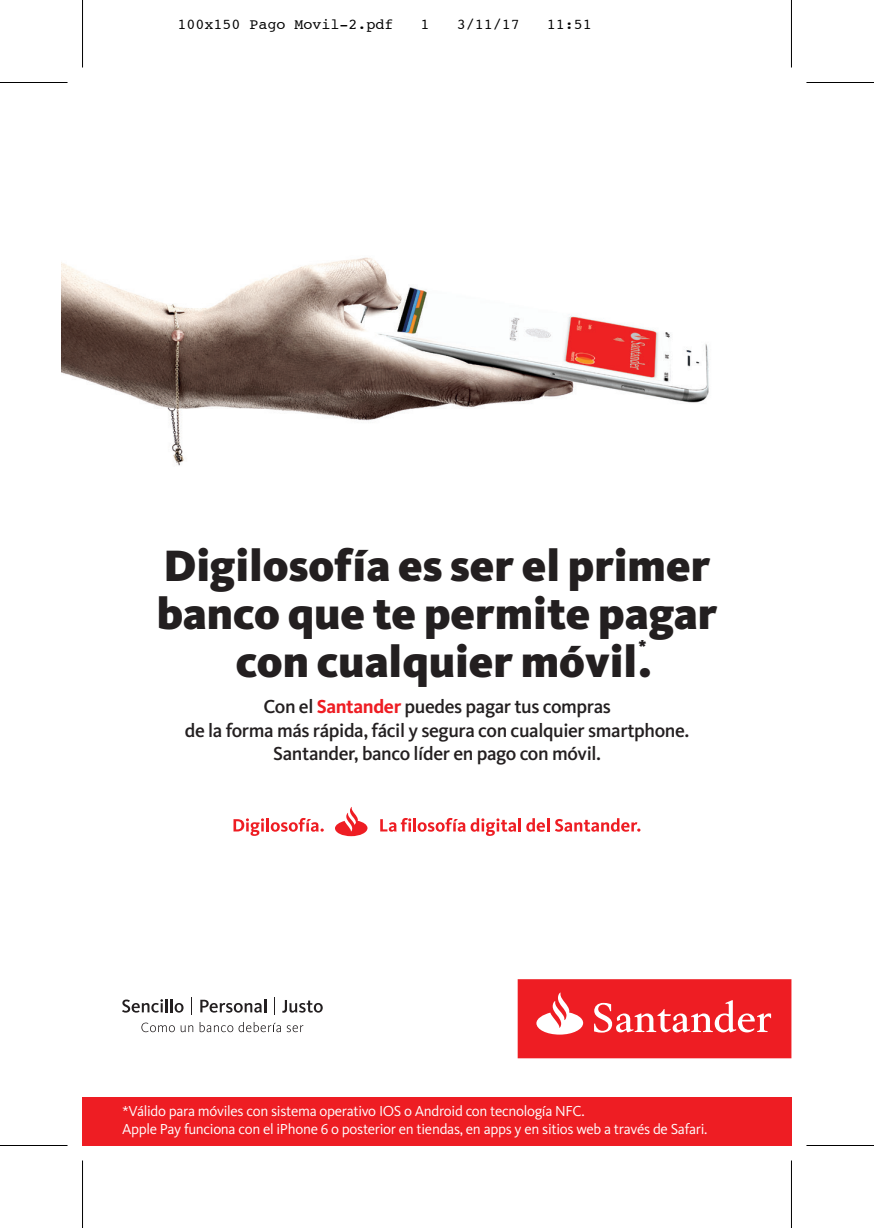
<style>
.page{position:relative;width:874px;height:1228px;background:#fff}
.page>*{position:absolute;margin:0;border:0;box-sizing:border-box;transform-origin:0 0}
.t1{font:900 45.5px/47.8px "Kievit OT";color:#231f20;text-align:center}
.t2{font:500 19.5px/23.5px "Kievit OT";letter-spacing:-.02em;color:#231f20;text-align:center}
.t3{font:900 16.5px "Kievit OT";color:#231f20}
.t4{font:15px/18px "Kievit OT";letter-spacing:-.02em;color:#fff}
.t5{font:15px "Courier";color:#000}
.s1{font-weight:700;color:#ee1d23}
</style>
<div class="page">
<img style="left:61px;top:257px;width:648px;height:209px">
<div style="left:82px;top:1097px;width:709px;height:48px;background:#ee1d23"></div>
<svg style="left:335px;top:807px;width:32px;height:29px"></svg>
<svg style="left:233px;top:818px;width:91px;height:18px"></svg>
<svg style="left:380px;top:818px;width:169px;height:18px"></svg>
<svg style="left:555px;top:818px;width:85px;height:14px"></svg>
<div style="left:517px;top:979px;width:274px;height:79px;background:#ee1d23"></div>
<svg style="left:536px;top:992px;width:47px;height:43px"></svg>
<svg style="left:594px;top:1000px;width:177px;height:33px"></svg>
<svg style="left:141px;top:1023px;width:29px;height:9px"></svg>
<svg style="left:169px;top:1025px;width:6px;height:7px"></svg>
<svg style="left:181px;top:1025px;width:12px;height:7px"></svg>
<svg style="left:200px;top:1022px;width:28px;height:10px"></svg>
<svg style="left:227px;top:1025px;width:6px;height:7px"></svg>
<svg style="left:238px;top:1022px;width:43px;height:10px"></svg>
<svg style="left:287px;top:1025px;width:16px;height:7px"></svg>
<svg style="left:282px;top:1000px;width:41px;height:13px"></svg>
<svg style="left:191px;top:997px;width:1px;height:18px"></svg>
<svg style="left:274px;top:997px;width:1px;height:18px"></svg>
<svg style="left:122px;top:999px;width:61px;height:14px"></svg>
<svg style="left:200px;top:999px;width:66px;height:14px"></svg>
<hr style="left:0;top:82px;width:68px;height:1px;background:#000">
<hr style="left:806px;top:82px;width:68px;height:1px;background:#000">
<hr style="left:0;top:1145px;width:68px;height:1px;background:#000">
<hr style="left:806px;top:1145px;width:68px;height:1px;background:#000">
<hr style="left:82px;top:0;width:1px;height:68px;background:#000">
<hr style="left:82px;top:1160px;width:1px;height:68px;background:#000">
<hr style="left:791px;top:0;width:1px;height:68px;background:#000">
<hr style="left:791px;top:1160px;width:1px;height:68px;background:#000">
<p class="t5" style="left:178px;top:12px;width:218px">100x150 Pago Movil-2.pdf</p>
<p class="t5" style="left:421px;top:12px;width:11px">1</p>
<p class="t5" style="left:457px;top:12px;width:65px">3/11/17</p>
<p class="t5" style="left:547px;top:12px;width:46px">11:51</p>
<h1 class="t1" style="left:157px;top:542px;width:562px">Digilosofía es ser el primer banco que te permite pagar con cualquier móvil.</h1>
<p class="t3" style="left:638px;top:636px;width:10px">*</p>
<p class="t2" style="left:185px;top:695px;width:506px">Con el <span class="s1">Santander</span> puedes pagar tus compras<br>de la forma más rápida, fácil y segura con cualquier smartphone.<br>Santander, banco líder en pago con móvil.</p>
<p class="t4" style="left:122px;top:1102px;width:587px">*Válido para móviles con sistema operativo IOS o Android con tecnología NFC.<br>Apple Pay funciona con el iPhone 6 o posterior en tiendas, en apps y en sitios web a través de Safari.</p>
</div>
